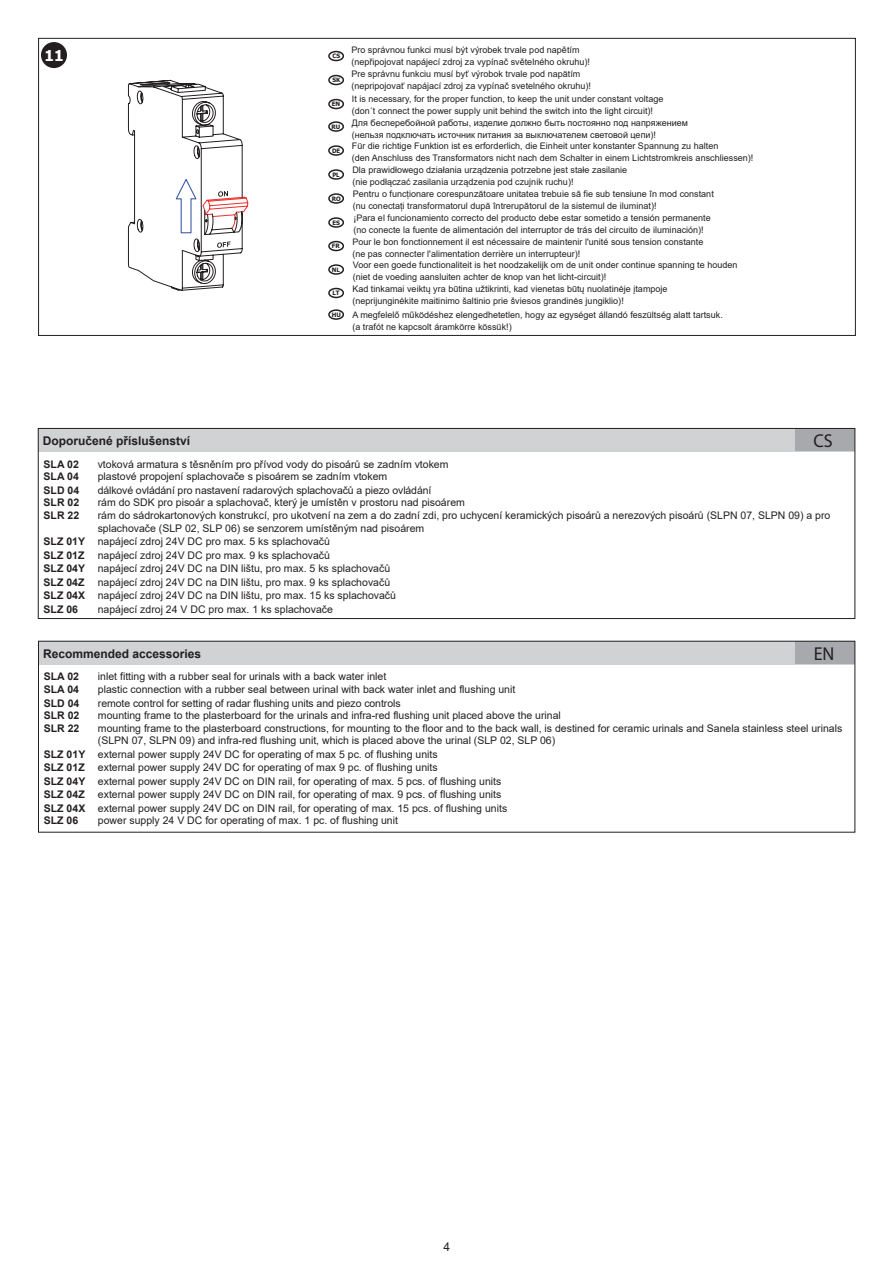
<style>
.page{position:relative;width:893px;height:1263px;background:#fff}
.page>*{position:absolute;margin:0;border:0;box-sizing:border-box;transform-origin:0 0}
.t1{font:18.75px "Myriad Pro";color:#231f20;scale:.96 1}
.t2{font:700 15px "Tahoma";color:#fff}
.t3{font:700 12px "Arial";color:#231f20}
.t4{font:12px "Arial";color:#231f20}
.t5{font:10.5px/13.5px "Arial";color:#231f20}
.t6{font:700 10.5px "Arial";color:#231f20}
.t7{font:9px/12px "Arial";color:#231f20}
.t8{font:700 6px "Tahoma";color:#231f20}
.s1{font-weight:700}
</style>
<div class="page">
<div style="left:38px;top:428px;width:816px;height:23px;background:#d1d2d4"></div>
<div style="left:795px;top:429px;width:59px;height:22px;background:#a8a9ad"></div>
<div style="left:38px;top:428px;width:817px;height:191px;border:1px solid #231f20"></div>
<div style="left:38px;top:641px;width:816px;height:23px;background:#d1d2d4"></div>
<div style="left:795px;top:641px;width:60px;height:23px;background:#a8a9ad"></div>
<div style="left:38px;top:641px;width:817px;height:191px;border:1px solid #231f20"></div>
<div style="left:41px;top:42px;width:26px;height:26px;background:#231f20;border-radius:50%"></div>
<svg style="left:328px;top:51px;width:16px;height:10px"></svg>
<svg style="left:328px;top:75px;width:16px;height:10px"></svg>
<svg style="left:328px;top:99px;width:16px;height:10px"></svg>
<svg style="left:328px;top:169px;width:16px;height:11px"></svg>
<svg style="left:328px;top:288px;width:16px;height:10px"></svg>
<svg style="left:328px;top:121px;width:16px;height:11px"></svg>
<svg style="left:328px;top:145px;width:16px;height:11px"></svg>
<svg style="left:328px;top:193px;width:16px;height:11px"></svg>
<svg style="left:328px;top:217px;width:16px;height:11px"></svg>
<svg style="left:328px;top:241px;width:16px;height:10px"></svg>
<svg style="left:328px;top:264px;width:16px;height:11px"></svg>
<svg style="left:328px;top:309px;width:16px;height:11px"></svg>
<svg style="left:128px;top:79px;width:121px;height:212px"></svg>
<h2 class="t2" style="left:45px;top:45px;width:21px">11</h2>
<p class="t7" style="left:351px;top:43px;width:240px">Pro správnou funkci musí být výrobek trvale pod napětím (nepřipojovat napájecí zdroj za vypínač světelného okruhu)!</p>
<p class="t7" style="left:352px;top:92px;width:313px">It is necessary, for the proper function, to keep the unit under constant voltage (don´t connect the power supply unit behind the switch into the light circuit)!</p>
<p class="t8" style="left:332px;top:52px;width:9px">CS</p>
<p class="t8" style="left:332px;top:76px;width:9px">SK</p>
<p class="t8" style="left:332px;top:100px;width:10px">EN</p>
<p class="t7" style="left:351px;top:67px;width:241px">Pre správnu funkciu musí byť výrobok trvale pod napätím (nepripojovať napájací zdroj za vypínač svetelného okruhu)!</p>
<p class="t8" style="left:331px;top:123px;width:10px">RU</p>
<p class="t8" style="left:332px;top:146px;width:9px">DE</p>
<p class="t8" style="left:332px;top:170px;width:9px">PL</p>
<p class="t8" style="left:332px;top:194px;width:10px">RO</p>
<p class="t8" style="left:332px;top:218px;width:9px">ES</p>
<p class="t8" style="left:332px;top:242px;width:9px">FR</p>
<p class="t8" style="left:332px;top:265px;width:10px">NL</p>
<p class="t8" style="left:332px;top:288px;width:9px">LT</p>
<p class="t8" style="left:332px;top:311px;width:11px">HU</p>
<p class="t7" style="left:352px;top:116px;width:403px">Для бесперебойной работы, изделие должно быть постоянно под напряжением<br>(нельзя подключать источник питания за выключателем световой цепи)!<br>Für die richtige Funktion ist es erforderlich, die Einheit unter konstanter Spannung zu halten<br>(den Anschluss des Transformators nicht nach dem Schalter in einem Lichtstromkreis anschliessen)!<br>Dla prawidłowego działania urządzenia potrzebne jest stałe zasilanie<br>(nie podłączać zasilania urządzenia pod czujnik ruchu)!<br>Pentru o funcționare corespunzătoare unitatea trebuie să fie sub tensiune în mod constant<br>(nu conectați transformatorul după întrerupătorul de la sistemul de iluminat)!</p>
<p class="t7" style="left:352px;top:236px;width:352px">Pour le bon fonctionnement il est nécessaire de maintenir l'unité sous tension constante (ne pas connecter l'alimentation derrière un interrupteur)!</p>
<p class="t7" style="left:352px;top:259px;width:386px">Voor een goede functionaliteit is het noodzakelijk om de unit onder continue spanning te houden (niet de voeding aansluiten achter de knop van het licht-circuit)!<br>Kad tinkamai veiktų yra būtina užtikrinti, kad vienetas būtų nuolatinėje įtampoje<br>(neprijunginėkite maitinimo šaltinio prie šviesos grandinės jungiklio)!</p>
<p class="t7" style="left:353px;top:212px;width:359px">¡Para el funcionamiento correcto del producto debe estar sometido a tensión permanente (no conecte la fuente de alimentación del interruptor de trás del circuito de iluminación)!</p>
<p class="t7" style="left:352px;top:308px;width:372px">A megfelelő működéshez elengedhetetlen, hogy az egységet állandó feszültség alatt tartsuk. (a trafót ne kapcsolt áramkörre kössük!)</p>
<p class="t3" style="left:43px;top:432px;width:149px">Doporučené příslušenství</p>
<h1 class="t1" style="left:813px;top:429px;width:22px">CS</h1>
<p class="t6" style="left:44px;top:457px;width:37px">SLA 02</p>
<p class="t5" style="left:98px;top:457px;width:352px">vtoková armatura s těsněním pro přívod vody do pisoárů se zadním vtokem</p>
<p class="t6" style="left:44px;top:469px;width:37px">SLA 04</p>
<p class="t5" style="left:98px;top:470px;width:291px">plastové propojení splachovače s pisoárem se zadním vtokem</p>
<p class="t6" style="left:44px;top:483px;width:37px">SLD 04</p>
<p class="t5" style="left:98px;top:483px;width:335px">dálkové ovládání pro nastavení radarových splachovačů a piezo ovládání</p>
<p class="t6" style="left:44px;top:495px;width:37px">SLR 02</p>
<p class="t5" style="left:98px;top:496px;width:369px">rám do SDK pro pisoár a splachovač, který je umístěn v prostoru nad pisoárem</p>
<p class="t6" style="left:44px;top:508px;width:37px">SLR 22</p>
<p class="t5" style="left:98px;top:508px;width:734px">rám do sádrokartonových konstrukcí, pro ukotvení na zem a do zadní zdi, pro uchycení keramických pisoárů a nerezových pisoárů (SLPN 07, SLPN 09) a pro</p>
<p class="t5" style="left:98px;top:521px;width:328px">splachovače (SLP 02, SLP 06) se senzorem umístěným nad pisoárem</p>
<p class="t5" style="left:44px;top:535px;width:288px"><span class="s1">SLZ 01Y</span> napájecí zdroj 24V DC pro max. 5 ks splachovačů</p>
<p class="t6" style="left:44px;top:547px;width:42px">SLZ 01Z</p>
<p class="t5" style="left:44px;top:548px;width:348px;text-indent:54px">napájecí zdroj 24V DC pro max. 9 ks splachovačů<br><span class="s1">SLZ 04Y</span> napájecí zdroj 24V DC na DIN lištu, pro max. 5 ks splachovačů<br><span class="s1">SLZ 04Z</span></p>
<p class="t5" style="left:44px;top:575px;width:354px;text-indent:54px">napájecí zdroj 24V DC na DIN lištu, pro max. 9 ks splachovačů<br><span class="s1">SLZ 04X</span> napájecí zdroj 24V DC na DIN lištu, pro max. 15 ks splachovačů<br><span class="s1">SLZ 06</span></p>
<p class="t5" style="left:98px;top:602px;width:237px">napájecí zdroj 24 V DC pro max. 1 ks splachovače</p>
<p class="t3" style="left:43px;top:645px;width:160px">Recommended accessories</p>
<h1 class="t1" style="left:813px;top:642px;width:23px">EN</h1>
<p class="t6" style="left:44px;top:669px;width:37px">SLA 02</p>
<p class="t5" style="left:98px;top:670px;width:290px">inlet fitting with a rubber seal for urinals with a back water inlet</p>
<p class="t6" style="left:44px;top:682px;width:37px">SLA 04</p>
<p class="t5" style="left:98px;top:682px;width:419px">plastic connection with a rubber seal between urinal with back water inlet and flushing unit</p>
<p class="t6" style="left:44px;top:695px;width:37px">SLD 04</p>
<p class="t5" style="left:98px;top:696px;width:304px">remote control for setting of radar flushing units and piezo controls</p>
<p class="t6" style="left:44px;top:708px;width:37px">SLR 02</p>
<p class="t5" style="left:98px;top:709px;width:464px">mounting frame to the plasterboard for the urinals and infra-red flushing unit placed above the urinal</p>
<p class="t6" style="left:44px;top:721px;width:37px">SLR 22</p>
<p class="t5" style="left:98px;top:721px;width:746px">mounting frame to the plasterboard constructions, for mounting to the floor and to the back wall, is destined for ceramic urinals and Sanela stainless steel urinals</p>
<p class="t5" style="left:98px;top:734px;width:459px">(SLPN 07, SLPN 09) and infra-red flushing unit, which is placed above the urinal (SLP 02, SLP 06)</p>
<p class="t5" style="left:44px;top:747px;width:395px"><span class="s1">SLZ 01Y</span> external power supply 24V DC for operating of max 5 pc. of flushing units</p>
<p class="t6" style="left:44px;top:760px;width:42px">SLZ 01Z</p>
<p class="t5" style="left:44px;top:761px;width:459px;text-indent:54px">external power supply 24V DC for operating of max 9 pc. of flushing units<br><span class="s1">SLZ 04Y</span> external power supply 24V DC on DIN rail, for operating of max. 5 pcs. of flushing units<br><span class="s1">SLZ 04Z</span></p>
<p class="t5" style="left:44px;top:788px;width:465px;line-height:13px;text-indent:54px">external power supply 24V DC on DIN rail, for operating of max. 9 pcs. of flushing units<br><span class="s1">SLZ 04X</span> external power supply 24V DC on DIN rail, for operating of max. 15 pcs. of flushing units<br><span class="s1">SLZ 06</span></p>
<p class="t5" style="left:98px;top:814px;width:301px">power supply 24 V DC for operating of max. 1 pc. of flushing unit</p>
<p class="t4" style="left:443px;top:1239px;width:8px">4</p>
</div>
